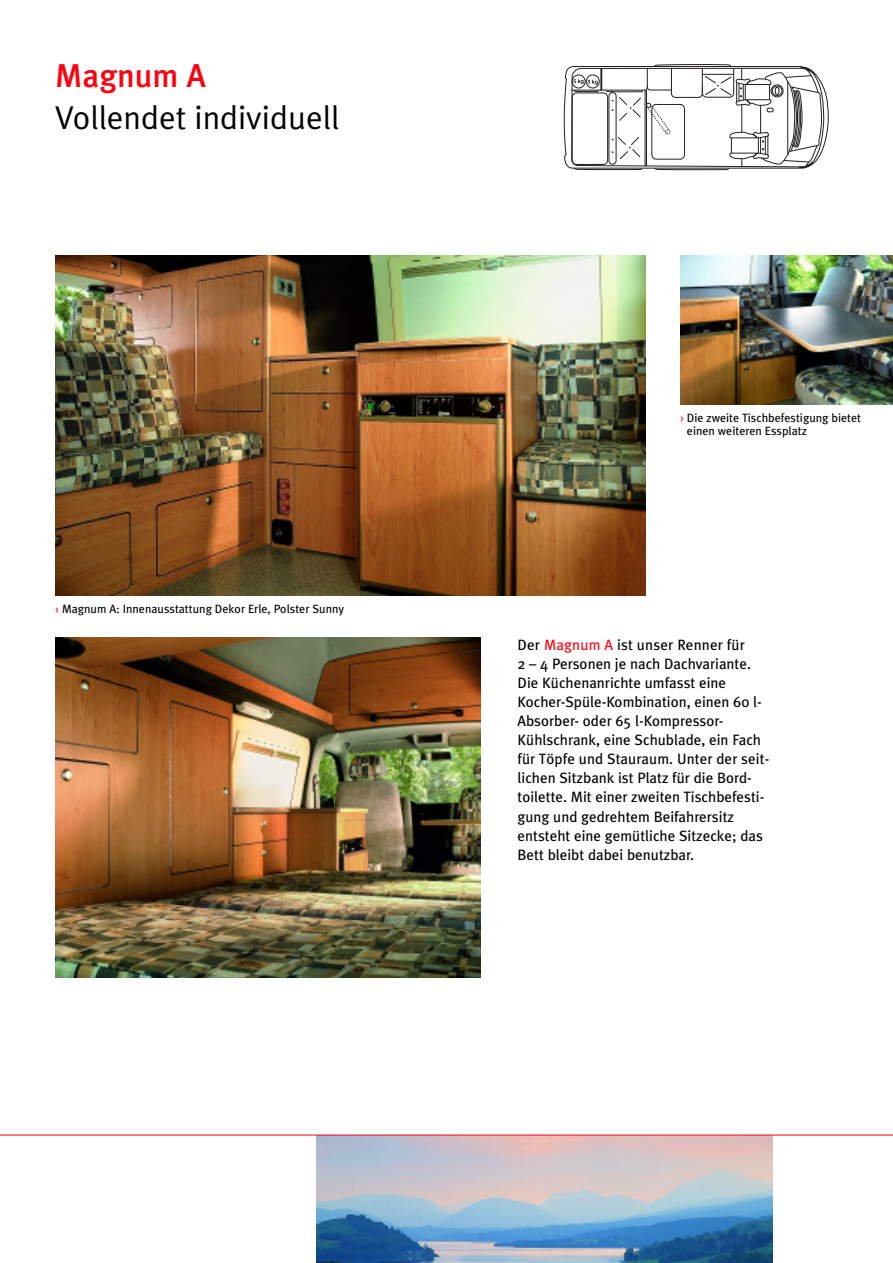
<style>
.page{position:relative;width:893px;height:1263px;background:#fff}
.page>*{position:absolute;margin:0;border:0;box-sizing:border-box;transform-origin:0 0}
.t1{font:33px "Meta Plus Normal";color:#000}
.t2{font:500 33px "Meta Plus";color:#ff000f}
.t3{font:15px/19px "Meta Plus";color:#000}
.t4{font:12px/13.5px "Meta Plus";color:#000}
.s1{color:#ff000f}
</style>
<div class="page">
<img style="left:316px;top:1136px;width:457px;height:127px">
<img style="left:55px;top:255px;width:590px;height:340px">
<img style="left:55px;top:638px;width:425px;height:340px">
<img style="left:680px;top:255px;width:213px;height:149px">
<svg style="left:563px;top:64px;width:266px;height:107px"></svg>
<hr style="left:0;top:1135px;width:893px;height:1px;background:#ff000f">
<h1 class="t2" style="left:55px;top:62px;width:152px">Magnum A</h1>
<h1 class="t1" style="left:55px;top:105px;width:285px">Vollendet individuell</h1>
<p class="t4" style="left:55px;top:603px;width:290px"><span class="s1">›</span> Magnum A: Innenausstattung Dekor Erle, Polster Sunny</p>
<p class="t4" style="left:687px;top:412px;width:176px;text-indent:-7px"><span class="s1">›</span> Die zweite Tischbefestigung bietet einen weiteren Essplatz</p>
<p class="t3" style="left:517px;top:636px;width:253px">Der <span class="s1">Magnum A</span> ist unser Renner für<br>2 – 4 Personen je nach Dachvariante.<br>Die Küchenanrichte umfasst eine Kocher-Spüle-Kombination, einen 60 l-Absorber- oder 65 l-Kompressor-Kühlschrank, eine Schublade, ein Fach für Töpfe und Stauraum. Unter der seit&shy;lichen Sitzbank ist Platz für die Bord&shy;toilette. Mit einer zweiten Tischbefesti&shy;gung und gedrehtem Beifahrersitz entsteht eine gemütliche Sitzecke; das Bett bleibt dabei benutzbar.</p>
</div>
